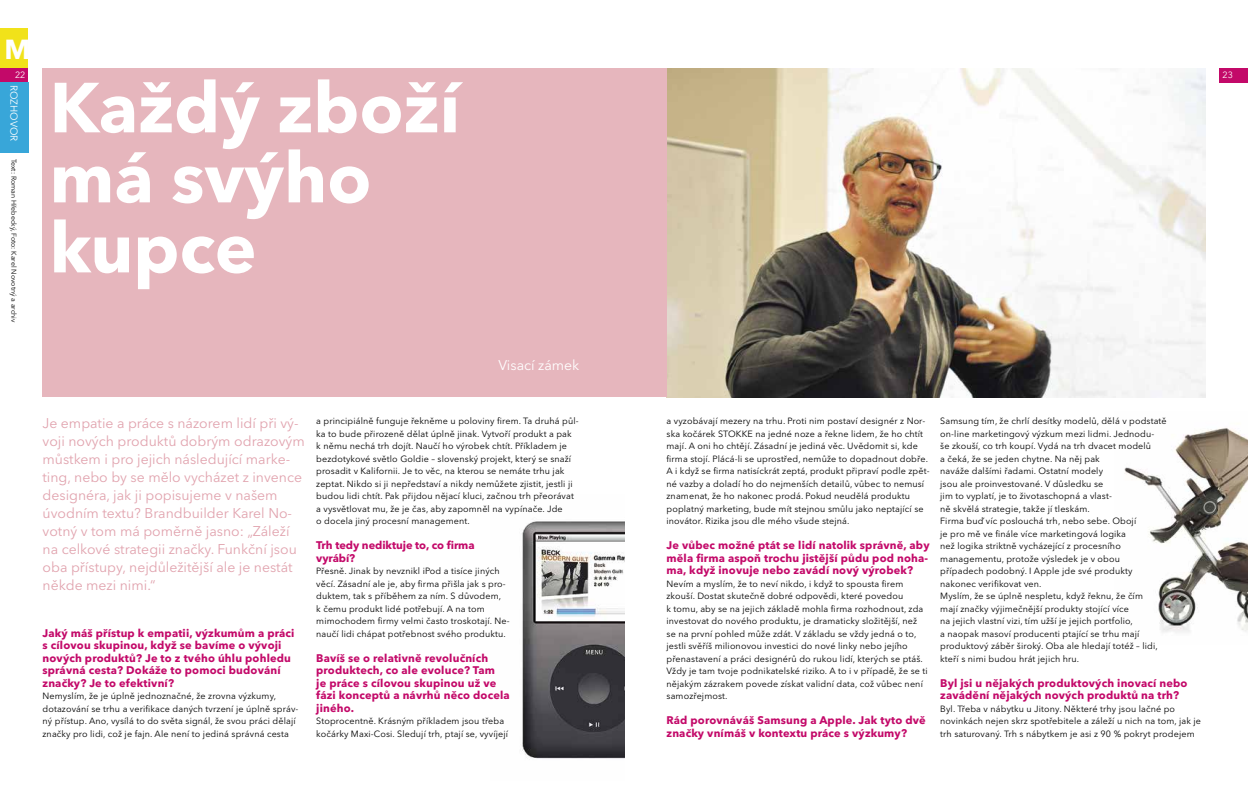
<style>
.page{position:relative;width:1248px;height:794px;background:#fff}
.page>*{position:absolute;margin:0;border:0;box-sizing:border-box;transform-origin:0 0}
.t1{font:700 70px/70px "Avenir Next LT Pro";color:#fff}
.t2{font:700 27.3px "Avenir Next LT Pro";color:#fff}
.t3{font:14px/18px "Avenir Next LT Pro";color:#e1a3ae}
.t4{font:14px "Avenir Next LT Pro";color:#fff}
.t5{font:700 11px/12.5px "Avenir Next LT Pro";letter-spacing:.015em;color:#c30969}
.t6{font:700 11px/12.5px "Avenir Next LT Pro";letter-spacing:-.005em;color:#c30969}
.t7{font:10px "Avenir Next LT Pro";color:#fff}
.t8{font:9px/12.5px "Avenir Next LT Pro";letter-spacing:.015em;color:#000}
.t9{font:9px "Avenir Next LT Pro";color:#fff}
.t10{font:7px "Avenir Next LT Pro";color:#000}
</style>
<div class="page">
<div style="left:0;top:28px;width:28px;height:40px;background:#f1e21a"></div>
<div style="left:0;top:68px;width:28px;height:14px;background:#c30969"></div>
<img style="left:1124px;top:428px;width:123px;height:205px">
<img style="left:522px;top:521px;width:102px;height:238px">
<div style="left:1219px;top:68px;width:28px;height:14px;background:#c30969"></div>
<div style="left:0;top:82px;width:28px;height:71px;background:#38a6d9"></div>
<img style="left:666px;top:68px;width:539px;height:329px">
<div style="left:43px;top:68px;width:623px;height:329px;background:#e6b6bd"></div>
<h2 class="t2" style="left:4px;top:32px;width:28px">M</h2>
<p class="t9" style="left:15px;top:70px;width:12px">22</p>
<p class="t7" style="left:20px;top:85px;width:58px;rotate:90deg">ROZHOVOR</p>
<h1 class="t1" style="left:50px;top:72px;width:412px">Každý zboží má svýho kupce</h1>
<p class="t10" style="left:18px;top:159px;width:165px;rotate:90deg">Text: Roman Hřebecký, Foto: Karel Novotný a archiv</p>
<h3 class="t4" style="left:498px;top:357px;width:82px">Visací zámek</h3>
<p class="t3" style="left:43px;top:414px;width:264px">Je empatie a práce s názorem lidí při vý&shy;voji nových produktů dobrým odrazovým můstkem i pro jejich následující marke&shy;ting, nebo by se mělo vycházet z invence designéra, jak ji popisujeme v našem úvodním textu? Brandbuilder Karel No&shy;votný v tom má poměrně jasno: „Záleží na celkové strategii značky. Funkční jsou oba přístupy, nejdůležitější ale je nestát někde mezi nimi.“</p>
<p class="t5" style="left:43px;top:626px;width:253px">Jaký máš přístup k empatii, výzkumům a práci s cílovou skupinou, když se bavíme o vývoji nových produktů? Je to z tvého úhlu pohledu správná cesta? Dokáže to pomoci budování značky? Je to efektivní?</p>
<p class="t8" style="left:43px;top:690px;width:257px">Nemyslím, že je úplně jednoznačné, že zrovna výzkumy, dotazování se trhu a verifikace daných tvrzení je úplně správ&shy;ný přístup. Ano, vysílá to do světa signál, že svou práci dělají značky pro lidi, což je fajn. Ale není to jediná správná cesta</p>
<p class="t8" style="left:316px;top:415px;width:264px">a principiálně funguje řekněme u poloviny firem. Ta druhá půl&shy;ka to bude přirozeně dělat úplně jinak. Vytvoří produkt a pak<br>k němu nechá trh dojít. Naučí ho výrobek chtít. Příkladem je bezdotykové světlo Goldie – slovenský projekt, který se snaží prosadit v Kalifornii. Je to věc, na kterou se nemáte trhu jak zeptat. Nikdo si ji nepředstaví a nikdy nemůžete zjistit, jestli ji budou lidi chtít. Pak přijdou nějací kluci, začnou trh přeorávat a vysvětlovat mu, že je čas, aby zapomněl na vypínače. Jde<br>o docela jiný procesní management.</p>
<p class="t6" style="left:316px;top:539px;width:160px">Trh tedy nediktuje to, co firma vyrábí?</p>
<p class="t8" style="left:316px;top:565px;width:195px">Přesně. Jinak by nevznikl iPod a tisíce jiných věcí. Zásadní ale je, aby firma přišla jak s pro&shy;duktem, tak s příběhem za ním. S důvodem,<br>k čemu produkt lidé potřebují. A na tom mimochodem firmy velmi často troskotají. Ne&shy;naučí lidi chápat potřebnost svého produktu.</p>
<p class="t5" style="left:316px;top:651px;width:195px">Bavíš se o relativně revolučních produktech, co ale evoluce? Tam<br>je práce s cílovou skupinou už ve fázi konceptů a návrhů něco docela jiného.</p>
<p class="t8" style="left:316px;top:715px;width:193px">Stoprocentně. Krásným příkladem jsou třeba kočárky Maxi-Cosi. Sledují trh, ptají se, vyvíjejí</p>
<p class="t9" style="left:1222px;top:70px;width:12px">23</p>
<p class="t8" style="left:666px;top:415px;width:264px">a vyzobávají mezery na trhu. Proti nim postaví designér z Nor&shy;ska kočárek STOKKE na jedné noze a řekne lidem, že ho chtít mají. A oni ho chtějí. Zásadní je jediná věc. Uvědomit si, kde firma stojí. Plácá-li se uprostřed, nemůže to dopadnout dobře.<br>A i když se firma natisíckrát zeptá, produkt připraví podle zpět&shy;né vazby a doladí ho do nejmenších detailů, vůbec to nemusí znamenat, že ho nakonec prodá. Pokud neudělá produktu poplatný marketing, bude mít stejnou smůlu jako neptající se inovátor. Rizika jsou dle mého všude stejná.</p>
<p class="t5" style="left:666px;top:539px;width:264px">Je vůbec možné ptát se lidí natolik správně, aby měla firma aspoň trochu jistější půdu pod noha&shy;ma, když inovuje nebo zavádí nový výrobek?</p>
<p class="t8" style="left:666px;top:577px;width:263px">Nevím a myslím, že to neví nikdo, i když to spousta firem zkouší. Dostat skutečně dobré odpovědi, které povedou<br>k tomu, aby se na jejich základě mohla firma rozhodnout, zda investovat do nového produktu, je dramaticky složitější, než se na první pohled může zdát. V základu se vždy jedná o to, jestli svěříš milionovou investici do nové linky nebo jejího přenastavení a práci designérů do rukou lidí, kterých se ptáš.<br>Vždy je tam tvoje podnikatelské riziko. A to i v případě, že se ti nějakým zázrakem povede získat validní data, což vůbec není samozřejmost.</p>
<p class="t5" style="left:666px;top:714px;width:261px">Rád porovnáváš Samsung a Apple. Jak tyto dvě značky vnímáš v kontextu práce s výzkumy?</p>
<p class="t8" style="left:940px;top:415px;width:228px">Samsung tím, že chrlí desítky modelů, dělá v podstatě on-line marketingový výzkum mezi lidmi. Jednodu-<br>še zkouší, co trh koupí. Vydá na trh dvacet modelů<br>a čeká, že se jeden chytne. Na něj pak<br>naváže dalšími řadami. Ostatní modely<br>jsou ale proinvestované. V důsledku se<br>jim to vyplatí, je to životaschopná a vlast-<br>ně skvělá strategie, takže jí tleskám.<br>Firma buď víc poslouchá trh, nebo sebe. Obojí<br>je pro mě ve finále více marketingová logika<br>než logika striktně vycházející z procesního managementu, protože výsledek je v obou<br>případech podobný. I Apple jde své produkty nakonec verifikovat ven.<br>Myslím, že se úplně nespletu, když řeknu, že čím<br>mají značky výjimečnější produkty stojící více<br>na jejich vlastní vizi, tím užší je jejich portfolio,<br>a naopak masoví producenti ptající se trhu mají produktový záběr široký. Oba ale hledají totéž – lidi, kteří s nimi budou hrát jejich hru.</p>
<p class="t5" style="left:940px;top:676px;width:249px">Byl jsi u nějakých produktových inovací nebo zavádění nějakých nových produktů na trh?</p>
<p class="t8" style="left:940px;top:702px;width:262px">Byl. Třeba v nábytku u Jitony. Některé trhy jsou lačné po novinkách nejen skrz spotřebitele a záleží u nich na tom, jak je trh saturovaný. Trh s nábytkem je asi z 90 % pokryt prodejem</p>
</div>
